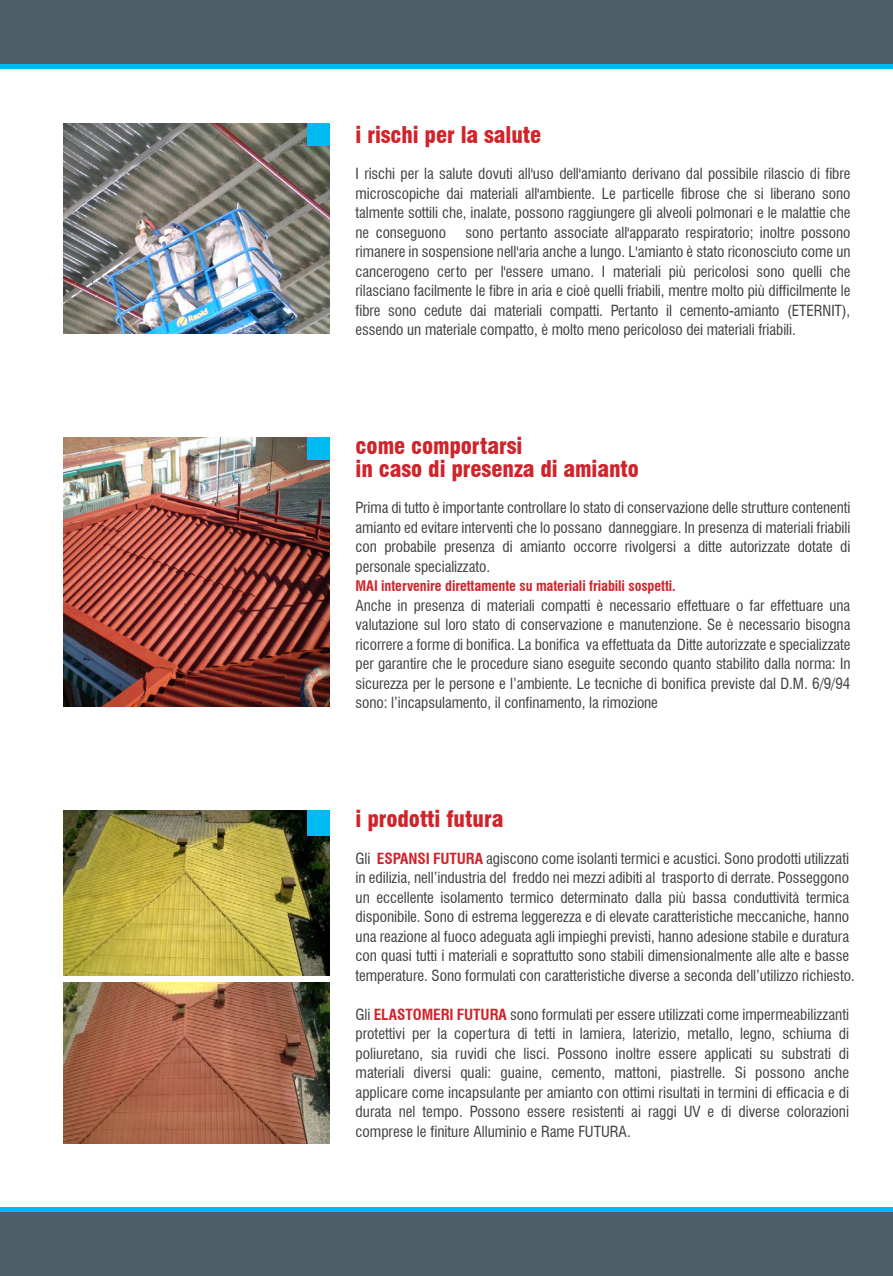
<style>
.page{position:relative;width:893px;height:1276px;background:#fff}
.page>*{position:absolute;margin:0;border:0;box-sizing:border-box;transform-origin:0 0}
.t1{font:900 condensed 22.5px/22.5px "Swiss 721 BT";letter-spacing:-.005em;color:#d1232a}
.t2{font:condensed 15px/19.5px "Swiss 721 BT";letter-spacing:-.005em;color:#3f3f40;text-align:justify}
.t3{font:700 condensed 14.25px "Swiss 721 BT";letter-spacing:-.005em;color:#d1232a}
.s1{font-weight:700;color:#d1232a}
</style>
<div class="page">
<div style="left:0;top:1211px;width:893px;height:65px;background:#4d5e66"></div>
<div style="left:0;top:1206px;width:893px;height:5px;background:#00bbf1"></div>
<div style="left:0;top:0;width:893px;height:65px;background:#4d5e66"></div>
<hr style="left:0;top:65px;width:893px;height:4px;background:#00bbf1">
<img style="left:64px;top:123px;width:265px;height:210px">
<div style="left:307px;top:123px;width:22px;height:23px;background:#00bbf1"></div>
<img style="left:64px;top:437px;width:265px;height:270px">
<div style="left:307px;top:437px;width:22px;height:22px;background:#00bbf1"></div>
<img style="left:64px;top:810px;width:265px;height:166px">
<div style="left:307px;top:810px;width:22px;height:25px;background:#00bbf1"></div>
<img style="left:64px;top:982px;width:265px;height:162px">
<h1 class="t1" style="left:356px;top:125px;width:187px">i rischi per la salute</h1>
<p class="t2" style="left:356px;top:165px;width:496px">I rischi per la salute dovuti all'uso dell'amianto derivano dal possibile rilascio di fibre microscopiche dai materiali all'ambiente. Le particelle fibrose che si liberano sono talmente sottili che, inalate, possono raggiungere gli alveoli polmonari e le malattie che ne conseguono</p>
<p class="t2" style="left:356px;top:224px;width:496px;text-indent:110px">sono pertanto associate all'apparato respiratorio; inoltre possono rimanere in sospensione nell'aria anche a lungo. L'amianto Ë stato riconosciuto come un cancerogeno certo per l'essere umano. I materiali pi˘ pericolosi sono quelli che rilasciano facilmente le fibre in aria e cioË quelli friabili, mentre molto pi˘ difficilmente le fibre sono cedute dai materiali compatti. Pertanto il cemento-amianto (ETERNIT), essendo un materiale compatto, Ë molto meno pericoloso dei materiali friabili.</p>
<h1 class="t1" style="left:356px;top:436px;width:285px">come comportarsi<br>in caso di presenza di amianto</h1>
<p class="t2" style="left:356px;top:499px;width:496px">Prima di tutto Ë importante controllare lo stato di conservazione delle strutture contenenti amianto ed evitare interventi che lo possano danneggiare. In presenza di materiali friabili con probabile presenza di amianto occorre rivolgersi a ditte autorizzate dotate di personale specializzato.</p>
<p class="t3" style="left:356px;top:580px;width:322px">MAI intervenire direttamente su materiali friabili sospetti.</p>
<p class="t2" style="left:356px;top:597px;width:496px">Anche in presenza di materiali compatti Ë necessario effettuare o far effettuare una valutazione sul loro stato di conservazione e manutenzione. Se Ë necessario bisogna ricorrere a forme di bonifica. La bonifica va effettuata da Ditte autorizzate e specializzate per garantire che le procedure siano eseguite secondo quanto stabilito dalla norma: In sicurezza per le persone e líambiente. Le tecniche di bonifica previste dal D.M. 6/9/94 sono: líincapsulamento, il confinamento, la rimozione</p>
<h1 class="t1" style="left:356px;top:809px;width:149px">i prodotti futura</h1>
<p class="t2" style="left:356px;top:849px;width:501px;text-align:left">Gli <span class="s1">ESPANSI FUTURA</span> agiscono come isolanti termici e acustici. Sono prodotti utilizzati in edilizia, nellíindustria del freddo nei mezzi adibiti al trasporto di derrate. Posseggono un eccellente isolamento termico determinato dalla pi˘ bassa conduttivit‡ termica disponibile. Sono di estrema leggerezza e di elevate caratteristiche meccaniche, hanno una reazione al fuoco adeguata agli impieghi previsti, hanno adesione stabile e duratura con quasi tutti i materiali e soprattutto sono stabili dimensionalmente alle alte e basse temperature. Sono formulati con caratteristiche diverse a seconda dellíutilizzo richiesto.</p>
<p class="t2" style="left:356px;top:1005px;width:495px">Gli <span class="s1">ELASTOMERI FUTURA</span> sono formulati per essere utilizzati come impermeabilizzanti protettivi per la copertura di tetti in lamiera, laterizio, metallo, legno, schiuma di poliuretano, sia ruvidi che lisci. Possono inoltre essere applicati su substrati di materiali diversi quali: guaine, cemento, mattoni, piastrelle. Si possono anche applicare come incapsulante per amianto con ottimi risultati in termini di efficacia e di durata nel tempo. Possono essere resistenti ai raggi UV e di diverse colorazioni comprese le finiture Alluminio e Rame FUTURA.</p>
</div>
